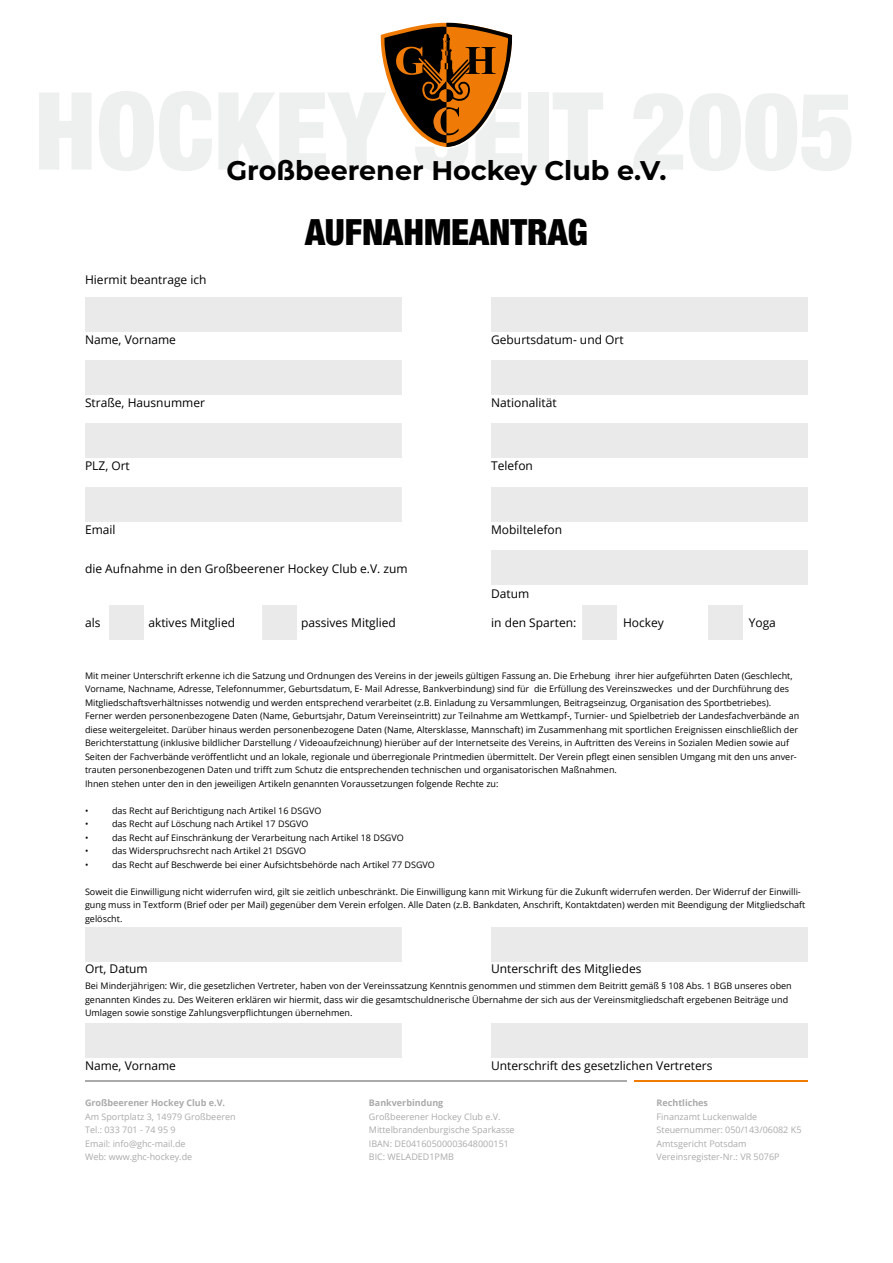
<style>
.page{position:relative;width:893px;height:1263px;background:#fff}
.page>*{position:absolute;margin:0;border:0;box-sizing:border-box;transform-origin:0 0}
.t1{font:900 condensed 36px "Helvetica Neue LT Pro";color:#000}
.t2{font:700 27px "Montserrat";color:#000}
.t3{font:12px "Open Sans";color:#000}
.t4{font:9px/13.5px "Open Sans";color:#000}
.t5{font:9px/13.5px "Open Sans";color:#aaa}
.t6{font:700 9px "Open Sans";color:#aaa}
</style>
<div class="page">
<svg style="left:380px;top:22px;width:133px;height:125px"></svg>
<hr style="left:85px;top:1080px;width:542px;height:2px;background:#aaa">
<hr style="left:634px;top:1080px;width:174px;height:2px;background:#f07c04">
<div style="left:491px;top:927px;width:317px;height:34px;background:#eaeaea"></div>
<div style="left:491px;top:1024px;width:317px;height:34px;background:#eaeaea"></div>
<div style="left:109px;top:606px;width:34px;height:34px;background:#eaeaea"></div>
<div style="left:262px;top:606px;width:34px;height:34px;background:#eaeaea"></div>
<div style="left:85px;top:297px;width:317px;height:34px;background:#eaeaea"></div>
<div style="left:85px;top:361px;width:317px;height:34px;background:#eaeaea"></div>
<div style="left:85px;top:424px;width:317px;height:34px;background:#eaeaea"></div>
<div style="left:85px;top:487px;width:317px;height:34px;background:#eaeaea"></div>
<div style="left:491px;top:550px;width:317px;height:34px;background:#eaeaea"></div>
<div style="left:491px;top:487px;width:317px;height:34px;background:#eaeaea"></div>
<div style="left:491px;top:424px;width:317px;height:34px;background:#eaeaea"></div>
<div style="left:491px;top:361px;width:317px;height:34px;background:#eaeaea"></div>
<div style="left:491px;top:297px;width:317px;height:34px;background:#eaeaea"></div>
<div style="left:85px;top:927px;width:317px;height:34px;background:#eaeaea"></div>
<div style="left:85px;top:1024px;width:317px;height:34px;background:#eaeaea"></div>
<div style="left:583px;top:606px;width:34px;height:34px;background:#eaeaea"></div>
<div style="left:708px;top:606px;width:34px;height:34px;background:#eaeaea"></div>
<h2 class="t2" style="left:226px;top:160px;width:441px">Großbeerener Hockey Club e.V.</h2>
<h3 class="t3" style="left:85px;top:275px;width:123px">Hiermit beantrage ich</h3>
<h1 class="t1" style="left:305px;top:212px;width:284px">AUFNAHMEANTRAG</h1>
<h3 class="t3" style="left:85px;top:335px;width:92px">Name, Vorname</h3>
<h3 class="t3" style="left:491px;top:335px;width:134px">Geburtsdatum- und Ort</h3>
<h3 class="t3" style="left:85px;top:398px;width:121px">Straße, Hausnummer</h3>
<h3 class="t3" style="left:491px;top:398px;width:67px">Nationalität</h3>
<h3 class="t3" style="left:85px;top:461px;width:46px">PLZ, Ort</h3>
<h3 class="t3" style="left:491px;top:461px;width:43px">Telefon</h3>
<h3 class="t3" style="left:85px;top:524px;width:32px">Email</h3>
<h3 class="t3" style="left:491px;top:524px;width:72px">Mobiltelefon</h3>
<h3 class="t3" style="left:85px;top:564px;width:324px">die Aufnahme in den Großbeerener Hockey Club e.V. zum</h3>
<h3 class="t3" style="left:491px;top:589px;width:40px">Datum</h3>
<h3 class="t3" style="left:85px;top:618px;width:17px">als</h3>
<h3 class="t3" style="left:148px;top:618px;width:88px">aktives Mitglied</h3>
<h3 class="t3" style="left:301px;top:618px;width:96px">passives Mitglied</h3>
<h3 class="t3" style="left:491px;top:618px;width:87px">in den Sparten:</h3>
<h3 class="t3" style="left:623px;top:618px;width:42px">Hockey</h3>
<h3 class="t3" style="left:749px;top:618px;width:29px">Yoga</h3>
<p class="t4" style="left:85px;top:670px;width:716px">Mit meiner Unterschrift erkenne ich die Satzung und Ordnungen des Vereins in der jeweils gültigen Fassung an. Die Erhebung ihrer hier aufgeführten Daten (Geschlecht, Vorname, Nachname, Adresse, Telefonnummer, Geburtsdatum, E- Mail Adresse, Bankverbindung) sind für die Erfüllung des Vereinszweckes und der Durchführung des Mitgliedschaftsverhältnisses notwendig und werden entsprechend verarbeitet (z.B. Einladung zu Versammlungen, Beitragseinzug, Organisation des Sportbetriebes).<br>Ferner werden personenbezogene Daten (Name, Geburtsjahr, Datum Vereinseintritt) zur Teilnahme am Wettkampf-, Turnier- und Spielbetrieb der Landesfachverbände an diese weitergeleitet. Darüber hinaus werden personenbezogene Daten (Name, Altersklasse, Mannschaft) im Zusammenhang mit sportlichen Ereignissen einschließlich der Berichterstattung (inklusive bildlicher Darstellung / Videoaufzeichnung) hierüber auf der Internetseite des Vereins, in Auftritten des Vereins in Sozialen Medien sowie auf Seiten der Fachverbände veröffentlicht und an lokale, regionale und überregionale Printmedien übermittelt. Der Verein pflegt einen sensiblen Umgang mit den uns anver&shy;trauten personenbezogenen Daten und trifft zum Schutz die entsprechenden technischen und organisatorischen Maßnahmen.<br>Ihnen stehen unter den in den jeweiligen Artikeln genannten Voraussetzungen folgende Rechte zu:</p>
<p class="t4" style="left:85px;top:805px;width:5px">•</p>
<p class="t4" style="left:112px;top:805px;width:211px">das Recht auf Berichtigung nach Artikel 16 DSGVO</p>
<p class="t4" style="left:85px;top:818px;width:5px">•</p>
<p class="t4" style="left:112px;top:818px;width:198px">das Recht auf Löschung nach Artikel 17 DSGVO</p>
<p class="t4" style="left:85px;top:832px;width:5px">•</p>
<p class="t4" style="left:112px;top:832px;width:293px">das Recht auf Einschränkung der Verarbeitung nach Artikel 18 DSGVO</p>
<p class="t4" style="left:85px;top:845px;width:5px">•</p>
<p class="t4" style="left:112px;top:845px;width:196px">das Widerspruchsrecht nach Artikel 21 DSGVO</p>
<p class="t4" style="left:85px;top:859px;width:5px">•</p>
<p class="t4" style="left:112px;top:859px;width:324px">das Recht auf Beschwerde bei einer Aufsichtsbehörde nach Artikel 77 DSGVO</p>
<p class="t4" style="left:85px;top:886px;width:722px">Soweit die Einwilligung nicht widerrufen wird, gilt sie zeitlich unbeschränkt. Die Einwilligung kann mit Wirkung für die Zukunft widerrufen werden. Der Widerruf der Einwilli&shy;gung muss in Textform (Brief oder per Mail) gegenüber dem Verein erfolgen. Alle Daten (z.B. Bankdaten, Anschrift, Kontaktdaten) werden mit Beendigung der Mitgliedschaft gelöscht.</p>
<h3 class="t3" style="left:85px;top:964px;width:64px">Ort, Datum</h3>
<h3 class="t3" style="left:491px;top:964px;width:152px">Unterschrift des Mitgliedes</h3>
<p class="t4" style="left:85px;top:980px;width:708px">Bei Minderjährigen: Wir, die gesetzlichen Vertreter, haben von der Vereinssatzung Kenntnis genommen und stimmen dem Beitritt gemäß § 108 Abs. 1 BGB unseres oben genannten Kindes zu. Des Weiteren erklären wir hiermit, dass wir die gesamtschuldnerische Übernahme der sich aus der Vereinsmitgliedschaft ergebenen Beiträge und<br>Umlagen sowie sonstige Zahlungsverpflichtungen übernehmen.</p>
<h3 class="t3" style="left:85px;top:1061px;width:92px">Name, Vorname</h3>
<h3 class="t3" style="left:491px;top:1061px;width:223px">Unterschrift des gesetzlichen Vertreters</h3>
<p class="t6" style="left:85px;top:1099px;width:142px">Großbeerener Hockey Club e.V.</p>
<p class="t5" style="left:85px;top:1110px;width:152px">Am Sportplatz 3, 14979 Großbeeren<br>Tel.: 033 701 - 74 95 9<br>Email: info@ghc-mail.de<br>Web: www.ghc-hockey.de</p>
<p class="t6" style="left:369px;top:1099px;width:76px">Bankverbindung</p>
<p class="t5" style="left:369px;top:1110px;width:147px">Großbeerener Hockey Club e.V.<br>Mittelbrandenburgische Sparkasse<br>IBAN: DE04160500003648000151<br>BIC: WELADED1PMB</p>
<p class="t6" style="left:657px;top:1099px;width:53px">Rechtliches</p>
<p class="t5" style="left:657px;top:1110px;width:146px">Finanzamt Luckenwalde<br>Steuernummer: 050/143/06082 K5<br>Amtsgericht Potsdam<br>Vereinsregister-Nr.: VR 5076P</p>
</div>
